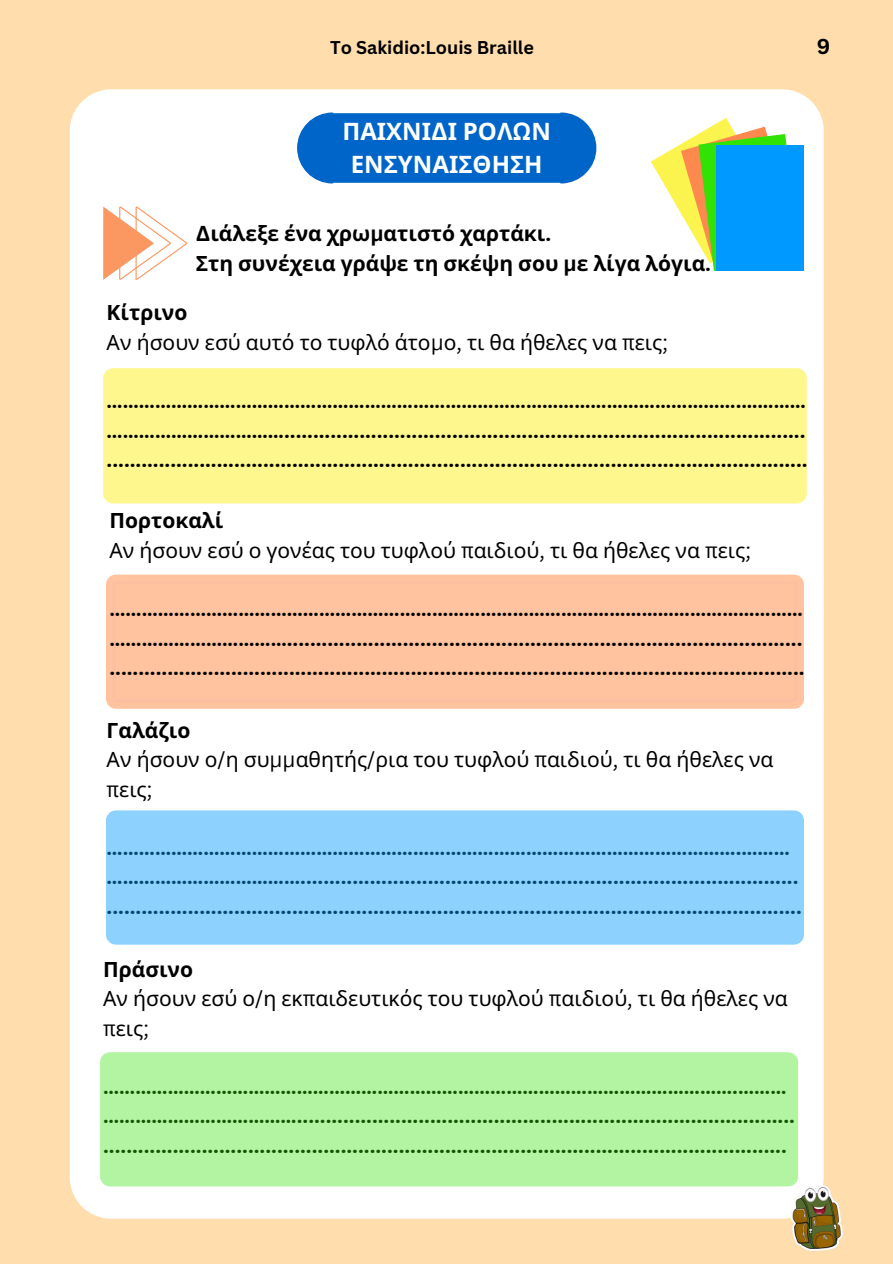
<style>
.page{position:relative;width:893px;height:1264px;background:#fff}
.page>*{position:absolute;margin:0;border:0;box-sizing:border-box;transform-origin:0 0}
.t1{font:700 24px "Noto Sans";color:#fffffe}
.t2{font:700 21px/29.2px "Canva Sans";color:#000}
.t3{font:21px/29.2px "Noto Sans";color:#000}
.t4{font:700 21px "Noto Sans";color:#000}
.t5{font:700 18px "Canva Sans";color:#000}
.s1{font-family:"Canva Sans"}
</style>
<div class="page">
<div style="left:0;top:0;width:892px;height:1263px;background:#ffddac"></div>
<div style="left:70px;top:89px;width:753px;height:1129px;background:#fff"></div>
<img style="left:734px;top:1174px;width:109px;height:77px">
<svg style="left:297px;top:112px;width:299px;height:71px;background:#106fcc"></svg>
<svg style="left:650px;top:118px;width:150px;height:153px;background:#e3eba2"></svg>
<div style="left:716px;top:145px;width:87px;height:126px;background:#09f"></div>
<div style="left:106px;top:574px;width:697px;height:134px;background:#ffc39f;border-radius:10px"></div>
<div style="left:103px;top:368px;width:703px;height:135px;background:#fdf78d;border-radius:10px"></div>
<div style="left:106px;top:810px;width:697px;height:134px;background:#8dd1ff;border-radius:10px"></div>
<div style="left:100px;top:1052px;width:698px;height:134px;background:#b3f4a2;border-radius:10px"></div>
<svg style="left:103px;top:206px;width:84px;height:74px;background:#fdd9c6"></svg>
<p class="t5" style="left:330px;top:35px;width:205px">To Sakidio:Louis Braille</p>
<p class="t2" style="left:816px;top:31px;width:15px">9</p>
<p class="t1" style="left:342px;top:114px;width:210px">ΠΑΙΧΝΙ<span class="s1">Δ</span>Ι ΡΟΛ<span class="s1">Ω</span>Ν</p>
<p class="t1" style="left:351px;top:147px;width:193px">ΕΝΣΥΝΑΙΣΘΗΣΗ</p>
<p class="t4" style="left:196px;top:219px;width:357px"><span class="s1">Δ</span>ιάλεξε ένα χρω<span class="s1">μ</span>ατιστό χαρτάκι<span class="s1">.</span></p>
<p class="t4" style="left:196px;top:248px;width:516px">Στη συνέχεια γράψε τη σκέψη σου <span class="s1">μ</span>ε λίγα λόγια<span class="s1">.</span></p>
<p class="t4" style="left:107px;top:298px;width:82px">Κίτρινο</p>
<p class="t3" style="left:107px;top:327px;width:562px">Αν ήσουν εσύ αυτό το τυφλό άτο<span class="s1">μ</span>ο<span class="s1">,</span> τι θα ήθελες να <span class="s1">π</span>εις<span class="s1">;</span></p>
<p class="t2" style="left:107px;top:385px;width:702px;text-align:justify">……………………………………………………………………………………………………….………… …………………………….......................................................................................... .........................................................................................................................</p>
<p class="t4" style="left:109px;top:506px;width:115px">Πορτοκαλί</p>
<p class="t3" style="left:109px;top:535px;width:643px">Αν ήσουν εσύ ο γονέας του τυφλού <span class="s1">π</span>αιδιού<span class="s1">,</span> τι θα ήθελες να <span class="s1">π</span>εις<span class="s1">;</span></p>
<p class="t2" style="left:109px;top:593px;width:696px;text-align:justify">………………………………………………………………………………………………………………… ……………………………......................................................................................... ........................................................................................................................</p>
<p class="t4" style="left:107px;top:715px;width:85px">Γαλάζιο</p>
<p class="t3" style="left:107px;top:744px;width:668px">Αν ήσουν ο<span class="s1">/</span>η συ<span class="s1">μμ</span>αθητής<span class="s1">/</span>ρια του τυφλού <span class="s1">π</span>αιδιού<span class="s1">,</span> τι θα ήθελες να <span class="s1">π</span>εις<span class="s1">;</span></p>
<p class="t2" style="left:107px;top:832px;width:696px">……………………………………………………………………………………………………….……… ………………………………...................................................................................... ........................................................................................................................</p>
<p class="t4" style="left:103px;top:954px;width:91px">Πράσινο</p>
<p class="t3" style="left:103px;top:983px;width:686px">Αν ήσουν εσύ ο<span class="s1">/</span>η εκ<span class="s1">π</span>αιδευτικός του τυφλού <span class="s1">π</span>αιδιού<span class="s1">,</span> τι θα ήθελες να <span class="s1">π</span>εις<span class="s1">;</span></p>
<p class="t2" style="left:103px;top:1071px;width:693px">……………………………………………………………………………………………………….……… ………………………………...................................................................................... ......................................................................................................................</p>
</div>
